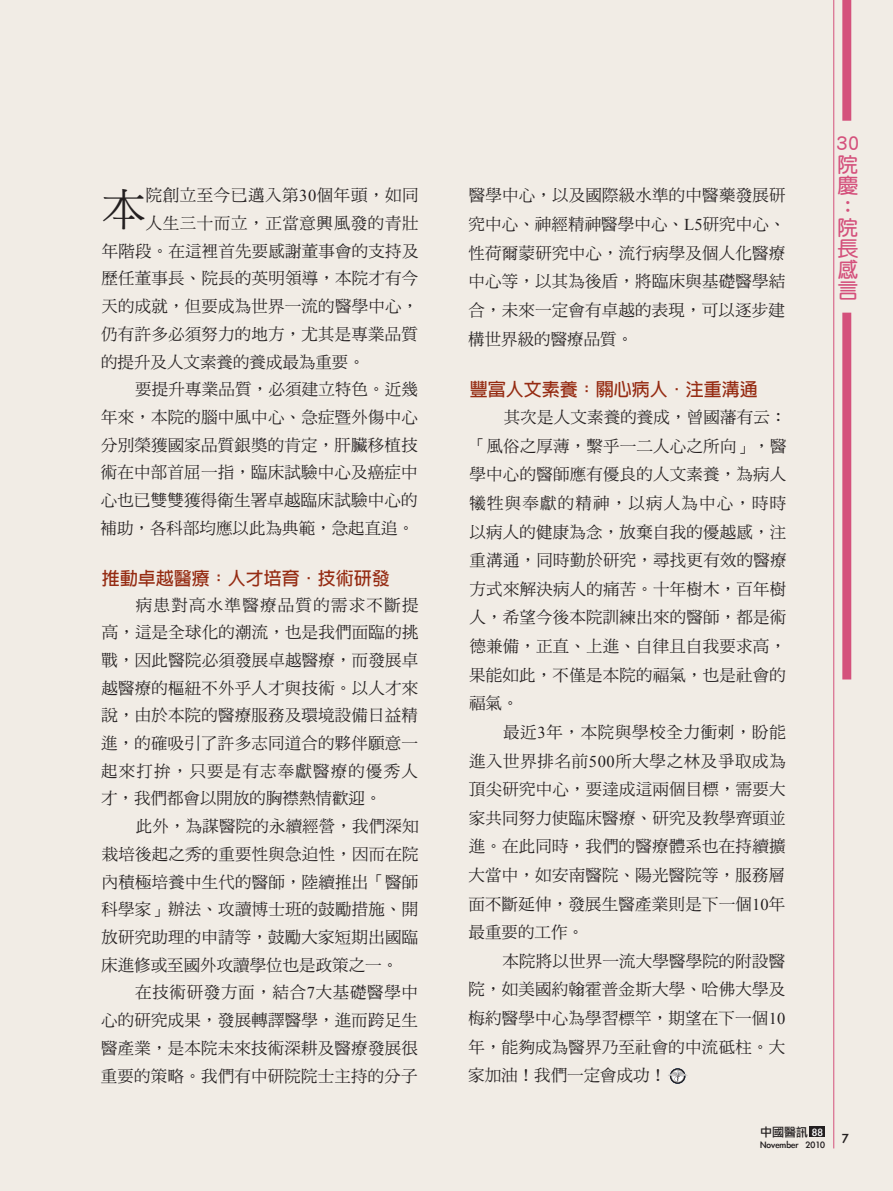
<style>
.page{position:relative;width:893px;height:1191px;background:#f1ece5}
.page>*{position:absolute;margin:0;border:0;box-sizing:border-box;transform-origin:0 0}
.t1{font:43.95px "DF Ming Std W5";color:#231f20}
.t2{font:21px/21px "DF Yuan Std W7";color:#d4517c}
.t3{font:700 18px "Lin Gothic";color:#952b12}
.t4{font:16.5px/28.7px "DF Ming Std W5";letter-spacing:.01em;color:#231f20;text-align:justify}
.t5{font:16.5px "DF Ming Std W5";letter-spacing:.035em;color:#231f20}
.t6{font:15px "Li Gothic Med";color:#231f20}
.t7{font:12px "Li Gothic Med";color:#231f20}
.t8{font:10.5px "Li Gothic Med";color:#231f20}
.s1{font-family:"Times New Roman"}
.s2{color:#fff}
</style>
<div class="page">
<svg style="left:668px;top:1069px;width:19px;height:13px"></svg>
<div style="left:810px;top:1126px;width:15px;height:11px;background:#231f20"></div>
<hr style="left:833px;top:0;width:1px;height:1148px;background:#d4517c">
<div style="left:842px;top:313px;width:9px;height:366px;background:#d4517c"></div>
<div style="left:842px;top:0;width:9px;height:121px;background:#d4517c"></div>
<h1 class="t1" style="left:102px;top:185px;width:45px">本</h1>
<p class="t5" style="left:146px;top:186px;width:274px">院創立至今已邁入第<span class="s1">30</span>個年頭，如同</p>
<p class="t5" style="left:146px;top:214px;width:274px">人生三十而立，正當意興風發的青壯</p>
<p class="t4" style="left:102px;top:236px;width:318px">年階段。在這裡首先要感謝董事會的支持及</p>
<p class="t4" style="left:102px;top:264px;width:318px">歷任董事長、院長的英明領導，本院才有今</p>
<p class="t4" style="left:101px;top:292px;width:318px">天的成就，但要成為世界一流的醫學中心，</p>
<p class="t4" style="left:101px;top:319px;width:318px">仍有許多必須努力的地方，尤其是專業品質</p>
<p class="t4" style="left:101px;top:347px;width:265px">的提升及人文素養的養成最為重要。</p>
<p class="t4" style="left:135px;top:375px;width:284px">要提升專業品質，必須建立特色。近幾</p>
<p class="t4" style="left:101px;top:402px;width:318px">年來，本院的腦中風中心、急症暨外傷中心</p>
<p class="t4" style="left:101px;top:430px;width:318px">分別榮獲國家品質銀獎的肯定，肝臟移植技</p>
<p class="t4" style="left:101px;top:458px;width:318px">術在中部首屈一指，臨床試驗中心及癌症中</p>
<p class="t4" style="left:101px;top:486px;width:318px">心也已雙雙獲得衛生署卓越臨床試驗中心的</p>
<p class="t4" style="left:101px;top:513px;width:315px">補助，各科部均應以此為典範，急起直追。</p>
<p class="t3" style="left:102px;top:568px;width:289px">推動卓越醫療：人才培育．技術研發</p>
<p class="t4" style="left:101px;top:590px;width:319px;line-height:27.8px;text-indent:35px">病患對高水準醫療品質的需求不斷提高，這是全球化的潮流，也是我們面臨的挑戰，因此醫院必須發展卓越醫療，而發展卓越醫療的樞紐不外乎人才與技術。以人才來說，由於本院的醫療服務及環境設備日益精進，的確吸引了許多志同道合的夥伴願意一起來打拚，只要是有志奉獻醫療的優秀人才，我們都會以開放的胸襟熱情歡迎。</p>
<p class="t4" style="left:101px;top:812px;width:319px;line-height:27.8px;text-indent:35px">此外，為謀醫院的永續經營，我們深知栽培後起之秀的重要性與急迫性，因而在院內積極培養中生代的醫師，陸續推出「醫師科學家」辦法、攻讀博士班的鼓勵措施、開放研究助理的申請等，鼓勵大家短期出國臨床進修或至國外攻讀學位也是政策之一。</p>
<p class="t4" style="left:101px;top:978px;width:319px;line-height:27.8px;text-indent:34px">在技術研發方面，結合<span class="s1">7</span>大基礎醫學中心的研究成果，發展轉譯醫學，進而跨足生醫產業，是本院未來技術深耕及醫療發展很重要的策略。我們有中研院院士主持的分子</p>
<p class="t4" style="left:468px;top:181px;width:319px">醫學中心，以及國際級水準的中醫藥發展研究中心、神經精神醫學中心、<span class="s1">L5</span>研究中心、性荷爾蒙研究中心，流行病學及個人化醫療中心等，以其為後盾，將臨床與基礎醫學結合，未來一定會有卓越的表現，可以逐步建構世界級的醫療品質。</p>
<p class="t3" style="left:470px;top:380px;width:289px">豐富人文素養：關心病人．注重溝通</p>
<p class="t4" style="left:469px;top:402px;width:319px;text-indent:35px">其次是人文素養的養成，曾國藩有云：「風俗之厚薄，繫乎一二人心之所向」，醫學中心的醫師應有優良的人文素養，為病人犧牲與奉獻的精神，以病人為中心，時時以病人的健康為念，放棄自我的優越感，注重溝通，同時勤於研究，尋找更有效的醫療方式來解決病人的痛苦。十年樹木，百年樹人，希望今後本院訓練出來的醫師，都是術德兼備，正直、上進、自律且自我要求高，果能如此，不僅是本院的福氣，也是社會的福氣。</p>
<p class="t4" style="left:468px;top:717px;width:319px;text-indent:35px">最近<span class="s1">3</span>年，本院與學校全力衝刺，盼能進入世界排名前<span class="s1">500</span>所大學之林及爭取成為頂尖研究中心，要達成這兩個目標，需要大家共同努力使臨床醫療、研究及教學齊頭並進。在此同時，我們的醫療體系也在持續擴大當中，如安南醫院、陽光醫院等，服務層面不斷延伸，發展生醫產業則是下一個<span class="s1">10</span>年最重要的工作。</p>
<p class="t4" style="left:468px;top:946px;width:319px;text-indent:34px">本院將以世界一流大學醫學院的附設醫院，如美國約翰霍普金斯大學、哈佛大學及梅約醫學中心為學習標竿，期望在下一個<span class="s1">10</span>年，能夠成為醫界乃至社會的中流砥柱。大家加油！我們一定會成功！</p>
<p class="t2" style="left:836px;top:132px;width:25px">30院慶：院長感言</p>
<p class="t7" style="left:760px;top:1125px;width:64px">中國醫訊 <span class="s2">88</span></p>
<p class="t8" style="left:760px;top:1139px;width:66px">November 2010</p>
<p class="t6" style="left:842px;top:1130px;width:8px">7</p>
</div>
